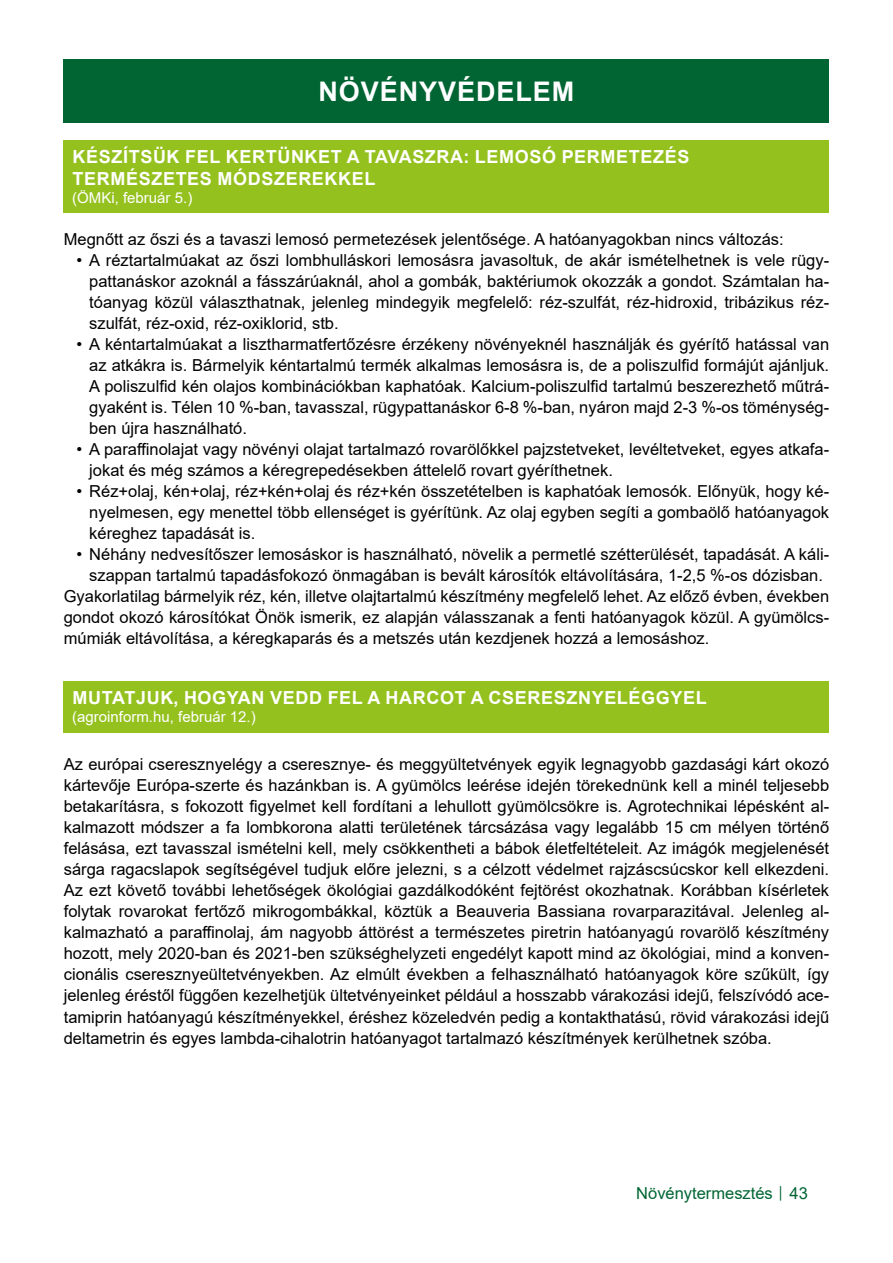
<style>
.page{position:relative;width:893px;height:1263px;background:#fff}
.page>*{position:absolute;margin:0;border:0;box-sizing:border-box;transform-origin:0 0}
.t1{font:700 27px "Arial";letter-spacing:.035em;color:#fff}
.t2{font:700 18px/21.6px "Arial";letter-spacing:.035em;color:#fff}
.t3{font:16.5px/21px "Arial";color:#000;text-align:justify}
.t4{font:16.5px "Arial";color:#006533}
.t5{font:15px "Arial";color:#fff}
.s1{font-size:12px}
</style>
<div class="page">
<div style="left:64px;top:60px;width:765px;height:63px;background:#006533"></div>
<div style="left:64px;top:140px;width:765px;height:73px;background:#95c11f"></div>
<div style="left:64px;top:681px;width:765px;height:51px;background:#95c11f"></div>
<h1 class="t1" style="left:318px;top:73px;width:257px">NÖVÉNYVÉDELEM</h1>
<p class="t2" style="left:73px;top:146px;width:618px">KÉSZÍTSÜK FEL KERTÜNKET A TAVASZRA: LEMOSÓ PERMETEZÉS<br>TERMÉSZETES MÓDSZEREKKEL</p>
<p class="t5" style="left:72px;top:187px;width:122px">(ÖMKi, február 5.)</p>
<p class="t3" style="left:64px;top:229px;width:721px">Megnőtt az őszi és a tavaszi lemosó permetezések jelentősége. A hatóanyagokban nincs változás:</p>
<p class="t3" style="left:89px;top:250px;width:741px;text-indent:-13px">• A réztartalmúakat az őszi lombhulláskori lemosásra javasoltuk, de akár ismételhetnek is vele rügy&shy;pattanáskor azoknál a fásszárúaknál, ahol a gombák, baktériumok okozzák a gondot. Számtalan ha&shy;tóanyag közül választhatnak, jelenleg mindegyik megfelelő: réz-szulfát, réz-hidroxid, tribázikus réz&shy;szulfát, réz-oxid, réz-oxiklorid, stb.</p>
<p class="t3" style="left:89px;top:334px;width:741px;text-indent:-13px">• A kéntartalmúakat a lisztharmatfertőzésre érzékeny növényeknél használják és gyérítő hatással van az atkákra is. Bármelyik kéntartalmú termék alkalmas lemosásra is, de a poliszulfid formájút ajánljuk.<br>A poliszulfid kén olajos kombinációkban kaphatóak. Kalcium-poliszulfid tartalmú beszerezhető műtrá&shy;gyaként is. Télen 10 %-ban, tavasszal, rügypattanáskor 6-8 %-ban, nyáron majd 2-3 %-os töménység&shy;ben újra használható.</p>
<p class="t3" style="left:89px;top:439px;width:741px;text-indent:-13px">• A paraffinolajat vagy növényi olajat tartalmazó rovarölőkkel pajzstetveket, levéltetveket, egyes atkafa&shy;jokat és még számos a kéregrepedésekben áttelelő rovart gyéríthetnek.</p>
<p class="t3" style="left:89px;top:481px;width:741px;text-indent:-13px">• Réz+olaj, kén+olaj, réz+kén+olaj és réz+kén összetételben is kaphatóak lemosók. Előnyük, hogy ké&shy;nyelmesen, egy menettel több ellenséget is gyérítünk. Az olaj egyben segíti a gombaölő hatóanyagok kéreghez tapadását is.</p>
<p class="t3" style="left:77px;top:544px;width:754px">• Néhány nedvesítőszer lemosáskor is használható, növelik a permetlé szétterülését, tapadását. A káli-</p>
<p class="t3" style="left:89px;top:565px;width:735px">szappan tartalmú tapadásfokozó önmagában is bevált károsítók eltávolítására, 1-2,5 %-os dózisban.</p>
<p class="t3" style="left:64px;top:586px;width:767px">Gyakorlatilag bármelyik réz, kén, illetve olajtartalmú készítmény megfelelő lehet. Az előző évben, években</p>
<p class="t3" style="left:64px;top:607px;width:767px">gondot okozó károsítókat Önök ismerik, ez alapján válasszanak a fenti hatóanyagok közül. A gyümölcs-</p>
<p class="t3" style="left:64px;top:628px;width:647px">múmiák eltávolítása, a kéregkaparás és a metszés után kezdjenek hozzá a lemosáshoz.</p>
<p class="t2" style="left:73px;top:687px;width:636px">MUTATJUK, HOGYAN VEDD FEL A HARCOT A CSERESZNYELÉGGYEL</p>
<p class="t5" style="left:72px;top:706px;width:185px">(agroinform.hu, február 12.)</p>
<p class="t3" style="left:64px;top:754px;width:767px">Az európai cseresznyelégy a cseresznye- és meggyültetvények egyik legnagyobb gazdasági kárt okozó kártevője Európa-szerte és hazánkban is. A gyümölcs leérése idején törekednünk kell a minél teljesebb betakarításra, s fokozott figyelmet kell fordítani a lehullott gyümölcsökre is. Agrotechnikai lépésként al&shy;kalmazott módszer a fa lombkorona alatti területének tárcsázása vagy legalább 15 cm mélyen történő felásása, ezt tavasszal ismételni kell, mely csökkentheti a bábok életfeltételeit. Az imágók megjelenését sárga ragacslapok segítségével tudjuk előre jelezni, s a célzott védelmet rajzáscsúcskor kell elkezdeni.<br>Az ezt követő további lehetőségek ökológiai gazdálkodóként fejtörést okozhatnak. Korábban kísérletek folytak rovarokat fertőző mikrogombákkal, köztük a Beauveria Bassiana rovarparazitával. Jelenleg al&shy;kalmazható a paraffinolaj, ám nagyobb áttörést a természetes piretrin hatóanyagú rovarölő készítmény hozott, mely 2020-ban és 2021-ben szükséghelyzeti engedélyt kapott mind az ökológiai, mind a konven&shy;cionális cseresznyeültetvényekben. Az elmúlt években a felhasználható hatóanyagok köre szűkült, így jelenleg éréstől függően kezelhetjük ültetvényeinket például a hosszabb várakozási idejű, felszívódó ace&shy;tamiprin hatóanyagú készítményekkel, éréshez közeledvén pedig a kontakthatású, rövid várakozási idejű deltametrin és egyes lambda-cihalotrin hatóanyagot tartalmazó készítmények kerülhetnek szóba.</p>
<p class="t4" style="left:636px;top:1182px;width:173px">Növénytermesztés <span class="s1">│</span> 43</p>
</div>
